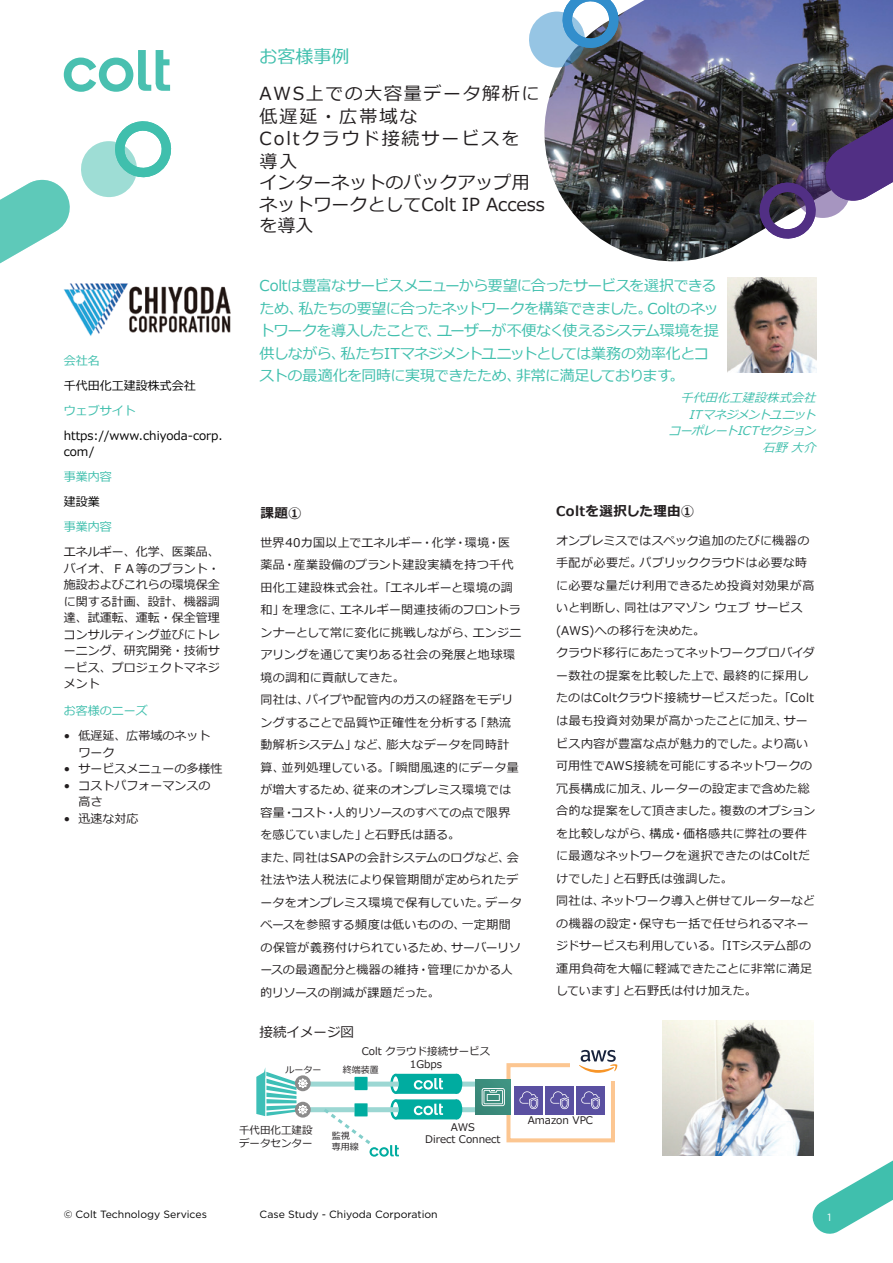
<style>
.page{position:relative;width:893px;height:1263px;background:#fff}
.page>*{position:absolute;margin:0;border:0;box-sizing:border-box;transform-origin:0 0}
.t1{font:18px/22px "Meiryo";letter-spacing:.035em;color:#231f20}
.t2{font:18px "Meiryo";color:#40bfad}
.t3{font:15px/22.5px "Meiryo";letter-spacing:-.045em;color:#40bfad}
.t4{font:700 13.5px "Meiryo";letter-spacing:.025em;color:#231f20}
.t5{font:13.5px "Meiryo";color:#231f20}
.t6{font:12px/22.5px "Meiryo";letter-spacing:.015em;color:#231f20}
.t7{font:12px/16.5px "Meiryo";color:#030303}
.t8{font:italic 12px/16.5px "Meiryo";color:#40bfad;text-align:right}
.t9{font:12px "Meiryo";color:#40bfad}
.t10{font:10.5px/12.6px "Meiryo";color:#231f20;text-align:center}
.t11{font:10.5px "Gotham";color:#030303}
.t12{font:10.5px "Gotham";color:#fff}
.t13{font:9px/10.8px "Meiryo";color:#231f20}
</style>
<div class="page">
<img style="left:544px;top:0;width:349px;height:280px">
<svg style="left:0;top:180px;width:70px;height:84px"></svg>
<svg style="left:81px;top:121px;width:91px;height:76px"></svg>
<svg style="left:529px;top:0;width:93px;height:68px"></svg>
<svg style="left:756px;top:48px;width:137px;height:195px;background:#655f78"></svg>
<img style="left:727px;top:277px;width:89px;height:95px">
<div style="left:398px;top:1081px;width:101px;height:5px;background:#9cd7d3"></div>
<div style="left:398px;top:1107px;width:101px;height:5px;background:#9cd7d3"></div>
<div style="left:506px;top:1063px;width:109px;height:79px;border:4px solid #fcc691"></div>
<div style="left:395px;top:1074px;width:62px;height:20px;background:#00aca0;border:2px solid #00aca0"></div>
<svg style="left:392px;top:1075px;width:8px;height:17px"></svg>
<div style="left:390px;top:1074px;width:11px;height:20px;border:2px solid #00aca0;border-radius:50%"></div>
<div style="left:453px;top:1075px;width:8px;height:17px;background:#00aca0;border-radius:50%"></div>
<div style="left:452px;top:1074px;width:10px;height:20px;border:2px solid #00aca0;border-radius:50%"></div>
<div style="left:395px;top:1099px;width:62px;height:20px;background:#00aca0;border:2px solid #00aca0"></div>
<div style="left:390px;top:1099px;width:11px;height:20px;border:2px solid #00aca0;border-radius:50%"></div>
<div style="left:453px;top:1100px;width:8px;height:18px;background:#00aca0;border-radius:50%"></div>
<div style="left:452px;top:1099px;width:10px;height:20px;border:2px solid #00aca0;border-radius:50%"></div>
<div style="left:295px;top:1081px;width:103px;height:5px;background:#9cd7d3"></div>
<div style="left:295px;top:1107px;width:103px;height:5px;background:#9cd7d3"></div>
<svg style="left:414px;top:1078px;width:29px;height:11px"></svg>
<svg style="left:414px;top:1104px;width:29px;height:11px"></svg>
<svg style="left:354px;top:1077px;width:14px;height:13px"></svg>
<svg style="left:320px;top:1103px;width:79px;height:54px"></svg>
<svg style="left:295px;top:1075px;width:16px;height:16px"></svg>
<svg style="left:295px;top:1102px;width:16px;height:15px"></svg>
<svg style="left:256px;top:1067px;width:52px;height:49px"></svg>
<div style="left:515px;top:1086px;width:28px;height:28px;background:#5a50a1"></div>
<svg style="left:519px;top:1091px;width:19px;height:18px"></svg>
<div style="left:546px;top:1086px;width:28px;height:28px;background:#5a50a1"></div>
<svg style="left:550px;top:1091px;width:19px;height:18px"></svg>
<div style="left:577px;top:1086px;width:28px;height:28px;background:#5a50a1"></div>
<svg style="left:581px;top:1091px;width:19px;height:18px"></svg>
<div style="left:476px;top:1079px;width:35px;height:35px;background:#3c8d7d"></div>
<svg style="left:482px;top:1088px;width:23px;height:18px"></svg>
<div style="left:571px;top:1043px;width:50px;height:38px;background:#fff"></div>
<svg style="left:579px;top:1050px;width:39px;height:23px"></svg>
<img style="left:663px;top:1020px;width:150px;height:135px">
<img style="left:63px;top:283px;width:168px;height:53px">
<svg style="left:64px;top:50px;width:106px;height:42px"></svg>
<svg style="left:813px;top:1160px;width:80px;height:74px"></svg>
<h1 class="t2" style="left:260px;top:44px;width:91px">お客様事例</h1>
<h1 class="t1" style="left:260px;top:84px;width:287px">AWS上での大容量データ解析に低遅延・広帯域な<br>Coltクラウド接続サービスを<br>導入<br>インターネットのバックアップ用ネットワークとしてColt IP Accessを導入</h1>
<p class="t9" style="left:64px;top:352px;width:37px">会社名</p>
<p class="t7" style="left:64px;top:378px;width:133px">千代田化工建設株式会社</p>
<p class="t9" style="left:64px;top:402px;width:73px">ウェブサイト</p>
<p class="t7" style="left:64px;top:428px;width:160px">https://www.chiyoda-corp. com/</p>
<p class="t9" style="left:64px;top:468px;width:49px">事業内容</p>
<p class="t7" style="left:64px;top:494px;width:37px">建設業</p>
<p class="t9" style="left:64px;top:518px;width:49px">事業内容</p>
<p class="t6" style="left:64px;top:544px;width:157px;line-height:16.5px;text-align:justify">エネルギー、化学、医薬品、バイオ、ＦＡ等のプラント・施設およびこれらの環境保全に関する計画、設計、機器調達、試運転、運転・保全管理コンサルティング並びにトレーニング、研究開発・技術サービス、プロジェクトマネジメント</p>
<p class="t9" style="left:64px;top:702px;width:85px">お客様のニーズ</p>
<p class="t6" style="left:78px;top:728px;width:133px;line-height:16.5px;text-indent:-15px">• 低遅延、広帯域のネットワーク</p>
<p class="t6" style="left:64px;top:758px;width:160px">• サービスメニューの多様性</p>
<p class="t6" style="left:78px;top:778px;width:133px;line-height:16.5px;text-indent:-15px">• コストパフォーマンスの高さ</p>
<p class="t6" style="left:64px;top:808px;width:76px">• 迅速な対応</p>
<p class="t3" style="left:260px;top:275px;width:461px">Coltは豊富なサービスメニューから要望に合ったサービスを選択できるため、私たちの要望に合ったネットワークを構築できました。Coltのネットワークを導入したことで、ユーザーが不便なく使えるシステム環境を提供しながら、私たちITマネジメントユニットとしては業務の効率化とコストの最適化を同時に実現できたため、非常に満足しております。</p>
<p class="t8" style="left:668px;top:390px;width:153px">千代田化工建設株式会社<br>ITマネジメントユニット<br>コーポレートICTセクション石野 大介</p>
<p class="t4" style="left:260px;top:504px;width:43px">課題①</p>
<p class="t6" style="left:260px;top:531px;width:263px">世界40カ国以上でエネルギー・化学・環境・医薬品・産業設備のプラント建設実績を持つ千代田化工建設株式会社。「エネルギーと環境の調和」を理念に、エネルギー関連技術のフロントランナーとして常に変化に挑戦しながら、エンジニアリングを通じて実りある社会の発展と地球環境の調和に貢献してきた。<br>同社は、パイプや配管内のガスの経路をモデリングすることで品質や正確性を分析する「熱流動解析システム」など、膨大なデータを同時計算、並列処理している。「瞬間風速的にデータ量が増大するため、従来のオンプレミス環境では容量・コスト・人的リソースのすべての点で限界を感じていました」と石野氏は語る。<br>また、同社はSAPの会計システムのログなど、会社法や法人税法により保管期間が定められたデータをオンプレミス環境で保有していた。データベースを参照する頻度は低いものの、一定期間の保管が義務付けられているため、サーバーリソースの最適配分と機器の維持・管理にかかる人的リソースの削減が課題だった。</p>
<p class="t5" style="left:260px;top:1022px;width:96px">接続イメージ図</p>
<p class="t10" style="left:362px;top:1045px;width:130px">Colt クラウド接続サービス<br>1Gbps</p>
<p class="t13" style="left:286px;top:1064px;width:37px">ルーター</p>
<p class="t13" style="left:343px;top:1064px;width:37px">終端装置</p>
<p class="t4" style="left:556px;top:502px;width:140px">Coltを選択した理由①</p>
<p class="t6" style="left:556px;top:530px;width:261px">オンプレミスではスペック追加のたびに機器の手配が必要だ。パブリッククラウドは必要な時に必要な量だけ利用できるため投資対効果が高いと判断し、同社はアマゾン ウェブ サービス(AWS)への移行を決めた。<br>クラウド移行にあたってネットワークプロバイダー数社の提案を比較した上で、最終的に採用したのはColtクラウド接続サービスだった。「Coltは最も投資対効果が高かったことに加え、サービス内容が豊富な点が魅力的でした。より高い可用性でAWS接続を可能にするネットワークの冗長構成に加え、ルーターの設定まで含めた総合的な提案をして頂きました。複数のオプションを比較しながら、構成・価格感共に弊社の要件に最適なネットワークを選択できたのはColtだけでした」と石野氏は強調した。<br>同社は、ネットワーク導入と併せてルーターなどの機器の設定・保守も一括で任せられるマネージドサービスも利用している。「ITシステム部の運用負荷を大幅に軽減できたことに非常に満足しています」と石野氏は付け加えた。</p>
<p class="t10" style="left:239px;top:1124px;width:75px;text-align:left">千代田化工建設データセンター</p>
<p class="t13" style="left:332px;top:1131px;width:28px">監視専用線</p>
<p class="t10" style="left:425px;top:1121px;width:77px">AWS<br>Direct Connect</p>
<p class="t10" style="left:528px;top:1115px;width:67px">Amazon VPC</p>
<p class="t11" style="left:64px;top:1208px;width:145px">© Colt Technology Services</p>
<p class="t11" style="left:260px;top:1208px;width:180px">Case Study - Chiyoda Corporation</p>
<p class="t12" style="left:827px;top:1210px;width:5px">1</p>
</div>
